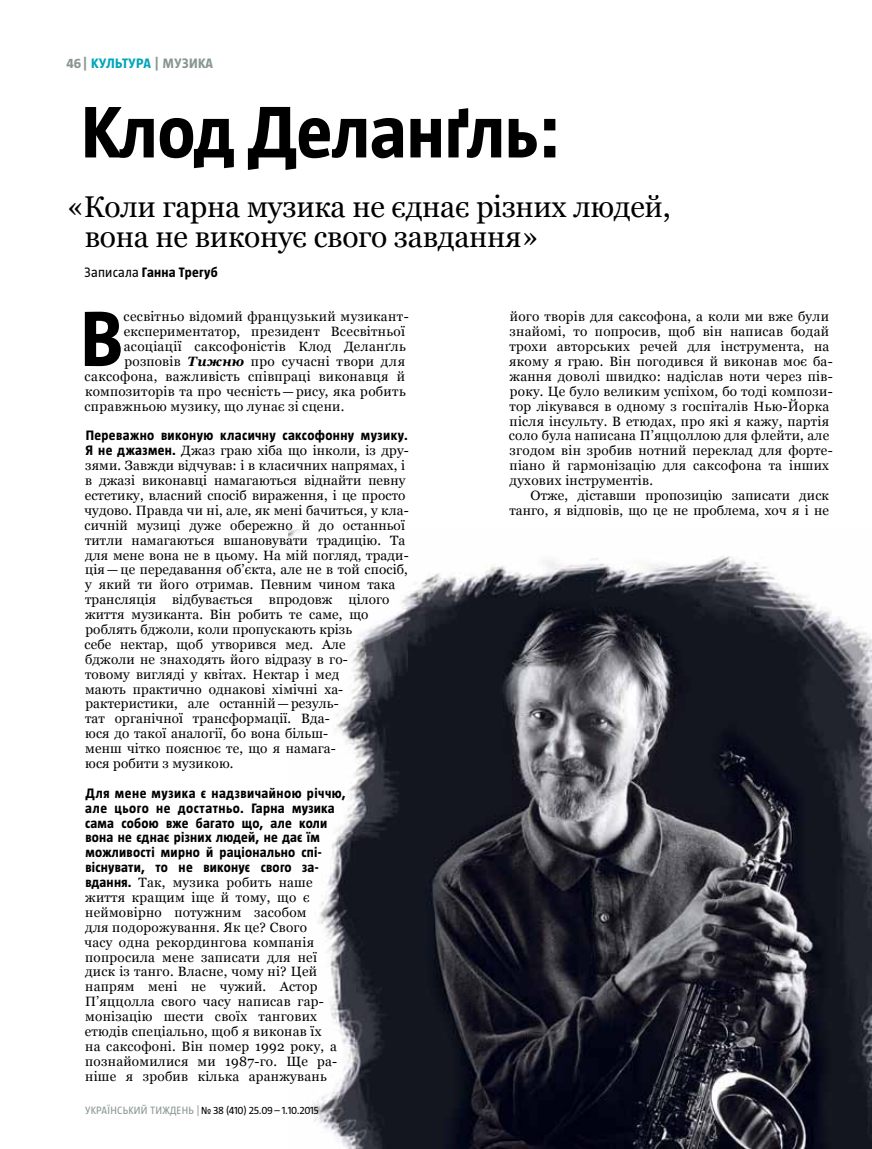
<style>
.page{position:relative;width:872px;height:1149px;background:#fff}
.page>*{position:absolute;margin:0;border:0;box-sizing:border-box;transform-origin:0 0}
.t1{font:700 77.25px "UT Magazine";color:#000}
.t2{font:700 72px "UT Magazine";color:#000}
.t3{font:30px/29.7px "Georgia";letter-spacing:-.01em;color:#000}
.t4{font:13.5px/14.9px "Georgia";letter-spacing:.02em;color:#000}
.t5{font:700 13.5px/14.9px "UT Magazine";letter-spacing:.02em;color:#000}
.t6{font:700 13.5px "UT Magazine";color:#00a5b9}
.t7{font:700 13.5px "UT Magazine";color:#889691}
.t8{font:10.5px "UT Magazine";letter-spacing:.03em;color:#000}
.s1{color:#889691}
.s2{font-weight:400}
.s3{font-weight:700;font-style:italic}
.s4{font-family:"UT Magazine";font-weight:700}
</style>
<div class="page">
<img style="left:289px;top:529px;width:583px;height:619px">
<p class="t6" style="left:67px;top:56px;width:71px"><span class="s1">46|</span> культура</p>
<p class="t7" style="left:155px;top:56px;width:52px">| музика</p>
<h2 class="t2" style="left:81px;top:93px;width:481px">Клод Деланґль:</h2>
<h3 class="t3" style="left:85px;top:192px;width:587px;text-indent:-18px">«Коли гарна музика не єднає різних людей, вона не виконує свого завдання»</h3>
<p class="t5" style="left:85px;top:264px;width:135px"><span class="s2">Записала</span> Ганна Трегуб</p>
<h1 class="t1" style="left:80px;top:297px;width:44px">В</h1>
<p class="t4" style="left:123px;top:309px;width:287px">сесвітньо відомий французький музикант-</p>
<p class="t4" style="left:124px;top:324px;width:283px">експериментатор, президент Всесвітньої</p>
<p class="t4" style="left:124px;top:339px;width:283px">асоціації саксофоністів Клод Деланґль</p>
<p class="t4" style="left:124px;top:354px;width:282px">розповів <span class="s3">Тижню</span> про сучасні твори для</p>
<p class="t4" style="left:84px;top:369px;width:322px">саксофона, важливість співпраці виконавця й</p>
<p class="t4" style="left:85px;top:384px;width:322px">композиторів та про чесність — рису, яка робить</p>
<p class="t4" style="left:84px;top:398px;width:261px">справжньою музику, що лунає зі сцени.</p>
<p class="t5" style="left:86px;top:428px;width:324px">Переважно виконую класичну саксофонну музику.</p>
<p class="t4" style="left:84px;top:443px;width:326px"><span class="s4">Я не джазмен.</span> Джаз граю хіба що інколи, із дру&shy;зями. Завжди відчував: і в класичних напрямах, і в джазі виконавці намагаються віднайти певну естетику, власний спосіб вираження, і це просто чудово. Правда чи ні, але, як мені бачиться, у кла&shy;сичній музиці дуже обережно й до останньої титли намагаються вшановувати традицію. Та для мене вона не в цьому. На мій погляд, тради&shy;ція — це передавання об’єкта, але не в той спосіб, у який ти його отримав. Певним чином така трансляція відбувається впродовж цілого життя музиканта. Він робить те саме, що роблять бджоли, коли пропускають крізь<br>себе нектар, щоб утворився мед. Але<br>бджоли не знаходять його відразу в го-<br>товому вигляді у квітах. Нектар і мед<br>мають практично однакові хімічні ха&shy;рактеристики, але останній — резуль-<br>тат органічної трансформації. Вда-<br>юся до такої аналогії, бо вона більш-<br>менш чітко пояснює те, що я намага-<br>юся робити з музикою.</p>
<p class="t5" style="left:85px;top:785px;width:262px">Для мене музика є надзвичайною річчю, але цього не достатньо. Гарна музика сама собою вже багато що, але коли вона не єднає різних людей, не дає їм можливості мирно й раціонально спі&shy;віснувати, то не виконує свого за-</p>
<p class="t4" style="left:84px;top:875px;width:254px"><span class="s4">вдання.</span> Так, музика робить наше життя кращим іще й тому, що є неймовірно потужним засобом<br>для подорожування. Як це? Свого часу одна рекордингова компанія попросила мене записати для неї диск із танго. Власне, чому ні? Цей напрям мені не чужий. Астор<br>П’яццолла свого часу написав гар&shy;монізацію шести своїх тангових етюдів спеціально, щоб я виконав їх на саксофоні. Він помер 1992 року, а познайомилися ми 1987-го. Ще ра&shy;ніше я зробив кілька аранжувань</p>
<p class="t8" style="left:85px;top:1104px;width:235px"><span class="s1">УКРАЇНСЬКИЙ ТИЖДЕНЬ |</span> № 38 (410) 25.09 – 1.10.2015</p>
<p class="t4" style="left:509px;top:309px;width:325px">його творів для саксофона, а коли ми вже були знайомі, то попросив, щоб він написав бодай трохи авторських речей для інструмента, на якому я граю. Він погодився й виконав моє ба&shy;жання доволі швидко: надіслав ноти через пів&shy;року. Це було великим успіхом, бо тоді компози&shy;тор лікувався в одному з госпіталів Нью-Йорка після інсульту. В етюдах, про які я кажу, партія соло була написана П’яццоллою для флейти, але згодом він зробив нотний переклад для форте&shy;піано й гармонізацію для саксофона та інших духових інструментів.</p>
<p class="t4" style="left:509px;top:488px;width:321px;text-align:right">Отже, діставши пропозицію записати диск танго, я відповів, що це не проблема, хоч я і не</p>
</div>
